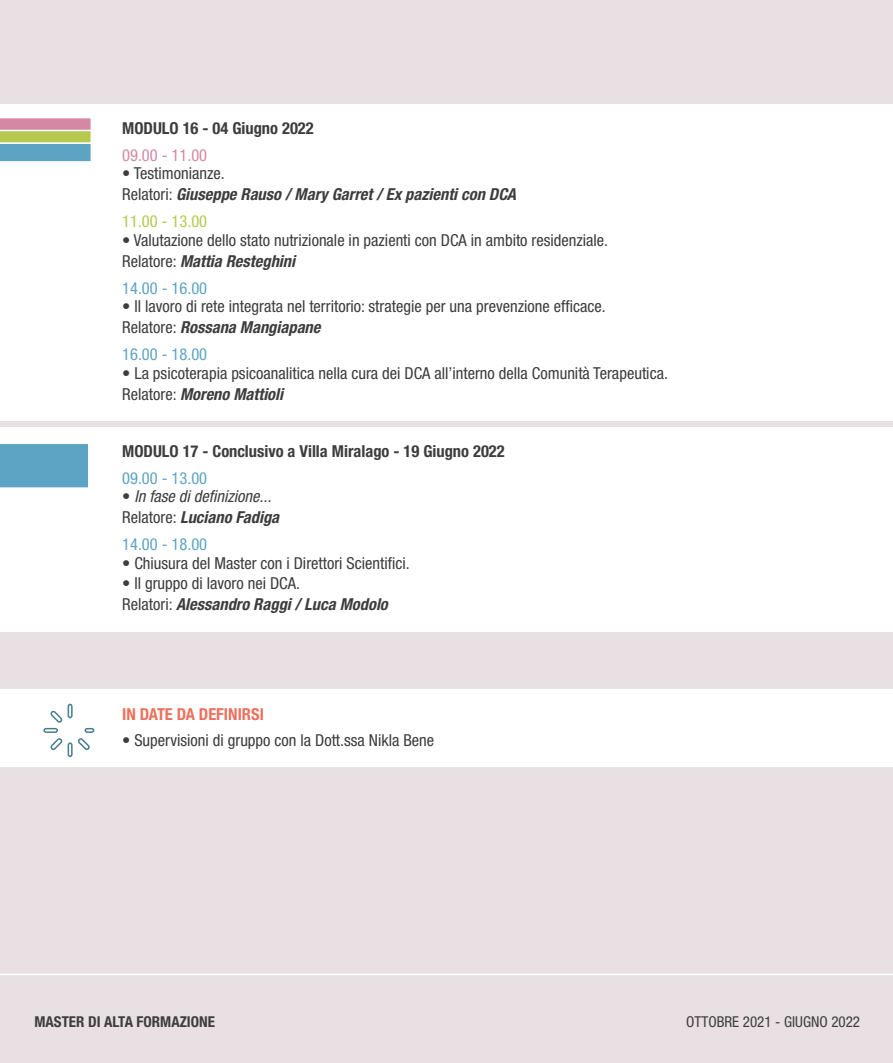
<style>
.page{position:relative;width:893px;height:1063px;background:#e8e0e3}
.page>*{position:absolute;margin:0;border:0;box-sizing:border-box;transform-origin:0 0}
.t1{font:condensed 16.5px/21px "Helvetica Neue LT Std";color:#3d3d3d}
.t2{font:700 condensed 16.5px "Helvetica Neue LT Std";color:#3d3d3d}
.t3{font:italic 700 condensed 16.5px/21px "Helvetica Neue LT Std";color:#3d3d3d}
.t4{font:italic condensed 16.5px/21px "Helvetica Neue LT Std";color:#3d3d3d}
.t5{font:condensed 16.5px "Helvetica Neue LT Std";color:#5ca3c4}
.t6{font:700 condensed 16.5px "Helvetica Neue LT Std";color:#ed705c}
.t7{font:condensed 16.5px "Helvetica Neue LT Std";color:#d687a3}
.t8{font:condensed 16.5px "Helvetica Neue LT Std";color:#b5c94f}
.t9{font:700 condensed 15px "Helvetica Neue LT Std";color:#3d3d3d}
.t10{font:condensed 15px "Helvetica Neue LT Std";color:#3d3d3d}
.s1{font-weight:400;font-style:normal}
.s2{font-weight:700;font-style:italic}
.s3{font-style:normal}
.s4{font-weight:700}
</style>
<div class="page">
<div style="left:0;top:104px;width:893px;height:317px;background:#fff"></div>
<svg style="left:0;top:118px;width:91px;height:44px;background:#a2aea4"></svg>
<div style="left:0;top:427px;width:893px;height:204px;background:#fff"></div>
<div style="left:0;top:689px;width:893px;height:77px;background:#fff"></div>
<div style="left:0;top:444px;width:88px;height:44px;background:#5ca3c4"></div>
<hr style="left:0;top:974px;width:893px;height:1px;background:#fff">
<div style="left:43px;top:728px;width:15px;height:5px;border:2px solid #477d8c;border-radius:2px"></div>
<div style="left:85px;top:728px;width:9px;height:5px;border:2px solid #477d8c;border-radius:2px"></div>
<div style="left:68px;top:704px;width:5px;height:14px;border:2px solid #477d8c;border-radius:2px"></div>
<div style="left:68px;top:742px;width:5px;height:15px;border:2px solid #477d8c;border-radius:2px"></div>
<svg style="left:50px;top:710px;width:13px;height:13px"></svg>
<svg style="left:78px;top:738px;width:12px;height:12px"></svg>
<svg style="left:50px;top:738px;width:13px;height:12px"></svg>
<p class="t2" style="left:122px;top:118px;width:193px">MODULO 16 - 04 Giugno 2022</p>
<p class="t7" style="left:122px;top:145px;width:87px">09.00 - 11.00</p>
<p class="t3" style="left:122px;top:163px;width:395px"><span class="s1">• Testimonianze.<br>Relatori:</span> Giuseppe Rauso / Mary Garret / Ex pazienti con DCA</p>
<p class="t8" style="left:122px;top:212px;width:87px">11.00 - 13.00</p>
<p class="t1" style="left:122px;top:229px;width:488px">• Valutazione dello stato nutrizionale in pazienti con DCA in ambito residenziale.<br>Relatore: <span class="s2">Mattia Resteghini</span></p>
<p class="t5" style="left:122px;top:278px;width:87px">14.00 - 16.00</p>
<p class="t1" style="left:122px;top:296px;width:485px">• Il lavoro di rete integrata nel territorio: strategie per una prevenzione efficace.<br>Relatore: <span class="s2">Rossana Mangiapane</span></p>
<p class="t5" style="left:122px;top:345px;width:87px">16.00 - 18.00</p>
<p class="t1" style="left:122px;top:362px;width:547px">• La psicoterapia psicoanalitica nella cura dei DCA all’interno della Comunità Terapeutica.<br>Relatore: <span class="s2">Moreno Mattioli</span></p>
<p class="t2" style="left:122px;top:441px;width:384px">MODULO 17 - Conclusivo a Villa Miralago - 19 Giugno 2022</p>
<p class="t5" style="left:122px;top:468px;width:87px">09.00 - 13.00</p>
<p class="t4" style="left:122px;top:486px;width:159px"><span class="s3">•</span> In fase di definizione...<br><span class="s3">Relatore:</span> <span class="s4">Luciano Fadiga</span></p>
<p class="t5" style="left:122px;top:535px;width:87px">14.00 - 18.00</p>
<p class="t1" style="left:122px;top:552px;width:289px">• Chiusura del Master con i Direttori Scientifici.</p>
<p class="t1" style="left:122px;top:572px;width:267px">• Il gruppo di lavoro nei DCA.<br>Relatori: <span class="s2">Alessandro Raggi / Luca Modolo</span></p>
<p class="t6" style="left:122px;top:704px;width:143px">IN DATE DA DEFINIRSI</p>
<p class="t1" style="left:122px;top:729px;width:314px">• Supervisioni di gruppo con la Dott.ssa Nikla Bene</p>
<p class="t9" style="left:34px;top:1012px;width:182px">MASTER DI ALTA FORMAZIONE</p>
<p class="t10" style="left:686px;top:1013px;width:175px">OTTOBRE 2021 - GIUGNO 2022</p>
</div>
